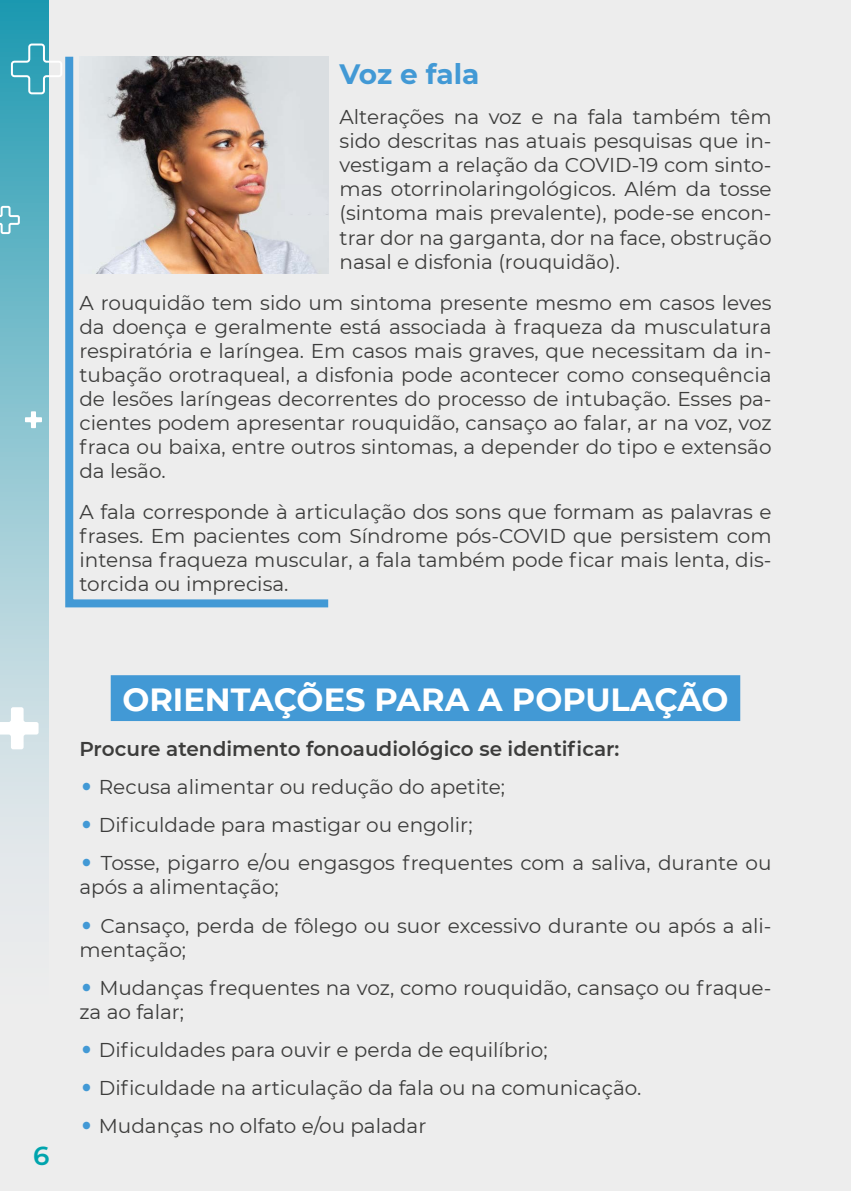
<style>
.page{position:relative;width:851px;height:1191px;background:#fff}
.page>*{position:absolute;margin:0;border:0;box-sizing:border-box;transform-origin:0 0}
.t1{font:700 32px "Montserrat";color:#fff}
.t2{font:700 28px "Montserrat";letter-spacing:-.005em;color:#4299d5}
.t3{font:600 26px "Montserrat";color:#00a4ad}
.t4{font:20px/24px "Montserrat";color:#3c3c3b;text-align:justify}
.t5{font:600 20px "Montserrat";color:#3c3c3b}
.s1{font-size:48px;color:#4299d5}
</style>
<div class="page">
<div style="left:0;top:0;width:850px;height:1191px;background:#ededed"></div>
<div style="left:111px;top:675px;width:629px;height:46px;background:#4299d5"></div>
<svg style="left:65px;top:56px;width:264px;height:552px"></svg>
<svg style="left:0;top:0;width:48px;height:853px;background:#8ac4d0"></svg>
<svg style="left:10px;top:43px;width:52px;height:52px"></svg>
<svg style="left:0;top:205px;width:21px;height:30px"></svg>
<svg style="left:25px;top:411px;width:17px;height:17px"></svg>
<svg style="left:0;top:707px;width:39px;height:42px;background:#e7eff2"></svg>
<h2 class="t2" style="left:339px;top:54px;width:141px">Voz e fala</h2>
<p class="t4" style="left:339px;top:105px;width:433px">Alterações na voz e na fala também têm sido descritas nas atuais pesquisas que in&shy;vestigam a relação da COVID-19 com sinto&shy;mas otorrinolaringológicos. Além da tosse (sintoma mais prevalente), pode-se encon&shy;trar dor na garganta, dor na face, obstrução nasal e disfonia (rouquidão).</p>
<p class="t4" style="left:79px;top:290px;width:693px">A rouquidão tem sido um sintoma presente mesmo em casos leves da doença e geralmente está associada à fraqueza da musculatura respiratória e laríngea. Em casos mais graves, que necessitam da in&shy;tubação orotraqueal, a disfonia pode acontecer como consequência de lesões laríngeas decorrentes do processo de intubação. Esses pa&shy;cientes podem apresentar rouquidão, cansaço ao falar, ar na voz, voz fraca ou baixa, entre outros sintomas, a depender do tipo e extensão da lesão.</p>
<p class="t4" style="left:79px;top:499px;width:693px">A fala corresponde à articulação dos sons que formam as palavras e frases. Em pacientes com Síndrome pós-COVID que persistem com intensa fraqueza muscular, a fala também pode ficar mais lenta, dis&shy;torcida ou imprecisa.</p>
<h3 class="t3" style="left:33px;top:1137px;width:18px">6</h3>
<h1 class="t1" style="left:122px;top:677px;width:607px">ORIENTAÇÕES PARA A POPULAÇÃO</h1>
<p class="t5" style="left:79px;top:734px;width:541px">Procure atendimento fonoaudiológico se identificar:</p>
<p class="t4" style="left:79px;top:774px;width:427px"><span class="s1">•</span> Recusa alimentar ou redução do apetite;</p>
<p class="t4" style="left:79px;top:812px;width:394px"><span class="s1">•</span> Dificuldade para mastigar ou engolir;</p>
<p class="t4" style="left:79px;top:850px;width:693px"><span class="s1">•</span> Tosse, pigarro e/ou engasgos frequentes com a saliva, durante ou após a alimentação;</p>
<p class="t4" style="left:79px;top:912px;width:693px"><span class="s1">•</span> Cansaço, perda de fôlego ou suor excessivo durante ou após a ali&shy;mentação;</p>
<p class="t4" style="left:79px;top:975px;width:693px"><span class="s1">•</span> Mudanças frequentes na voz, como rouquidão, cansaço ou fraque&shy;za ao falar;</p>
<p class="t4" style="left:79px;top:1037px;width:469px"><span class="s1">•</span> Dificuldades para ouvir e perda de equilíbrio;</p>
<p class="t4" style="left:79px;top:1075px;width:563px"><span class="s1">•</span> Dificuldade na articulação da fala ou na comunicação.</p>
<p class="t4" style="left:79px;top:1113px;width:348px"><span class="s1">•</span> Mudanças no olfato e/ou paladar</p>
</div>
